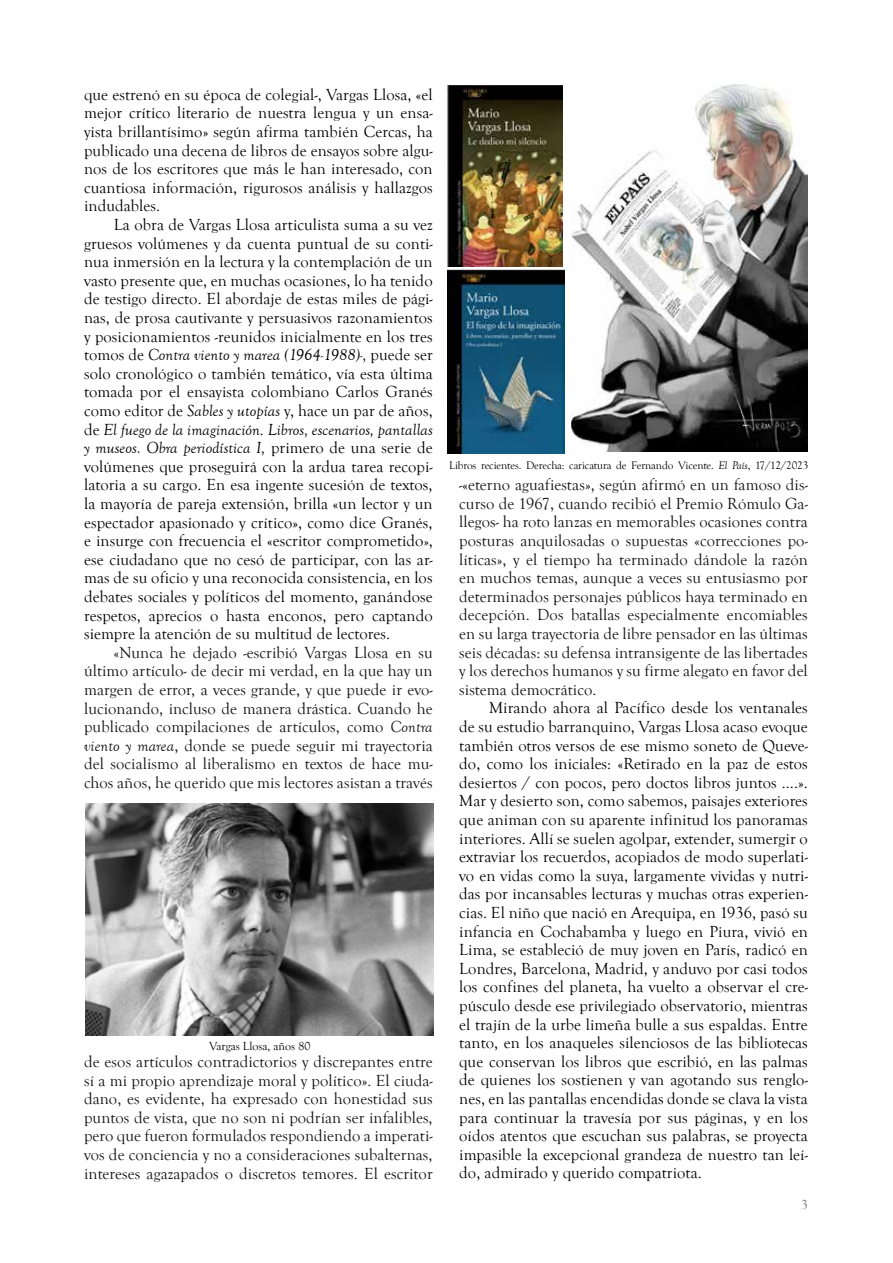
<style>
.page{position:relative;width:893px;height:1263px;background:#fff}
.page>*{position:absolute;margin:0;border:0;box-sizing:border-box;transform-origin:0 0}
.t1{font:16.5px/18.6px "Goudy Old Style T";letter-spacing:.005em;color:#000;text-align:justify}
.t2{font:16.5px/18.6px "Goudy Old Style T";letter-spacing:.005em;color:#121212;text-align:justify}
.t3{font:13.5px "Goudy Old Style T";color:#737277}
.t4{font:12px "Goudy Old Style T";color:#000}
.t5{font:11.25px "Goudy Old Style T";letter-spacing:-.01em;color:#000}
.s1{font-style:italic}
.s2{font-size:15px}
</style>
<div class="page">
<img style="left:446px;top:85px;width:116px;height:182px">
<img style="left:448px;top:269px;width:117px;height:184px">
<img style="left:85px;top:803px;width:349px;height:233px">
<img style="left:572px;top:85px;width:236px;height:367px">
<p class="t1" style="left:84px;top:85px;width:350px">que estrenó en su época de colegial-, Vargas Llosa, «el mejor crítico literario de nuestra lengua y un ensa&shy;yista brillantísimo» según afirma también Cercas, ha publicado una decena de libros de ensayos sobre algu&shy;nos de los escritores que más le han interesado, con cuantiosa información, rigurosos análisis y hallazgos indudables.</p>
<p class="t1" style="left:84px;top:216px;width:350px;text-indent:30px">La obra de Vargas Llosa articulista suma a su vez gruesos volúmenes y da cuenta puntual de su conti&shy;nua inmersión en la lectura y la contemplación de un vasto presente que, en muchas ocasiones, lo ha tenido de testigo directo. El abordaje de estas miles de pági&shy;nas, de prosa cautivante y persuasivos razonamientos y posicionamientos -reunidos inicialmente en los tres tomos de <span class="s1">Contra viento y marea (1964-1988)-,</span> puede ser solo cronológico o también temático, vía esta última tomada por el ensayista colombiano Carlos Granés como editor de <span class="s1">Sables y utopías</span> y, hace un par de años, de <span class="s1">El fuego de la imaginación</span>. <span class="s1">Libros, escenarios, pantallas y museos. Obra periodística I,</span> primero de una serie de volúmenes que proseguirá con la ardua tarea recopi&shy;latoria a su cargo. En esa ingente sucesión de textos, la mayoría de pareja extensión, brilla «un lector y un espectador apasionado y crítico», como dice Granés, e insurge con frecuencia el «escritor comprometido<span class="s2">»</span>, ese ciudadano que no cesó de participar, con las ar&shy;mas de su oficio y una reconocida consistencia, en los debates sociales y políticos del momento, ganándose respetos, aprecios o hasta enconos, pero captando siempre la atención de su multitud de lectores.</p>
<p class="t2" style="left:84px;top:643px;width:350px;text-indent:30px">«Nunca he dejado -escribió Vargas Llosa en su último artículo- de decir mi verdad, en la que hay un margen de error, a veces grande, y que puede ir evo&shy;lucionando, incluso de manera drástica. Cuando he publicado compilaciones de artículos, como <span class="s1">Contra viento y marea</span>, donde se puede seguir mi trayectoria del socialismo al liberalismo en textos de hace mu&shy;chos años, he querido que mis lectores asistan a través</p>
<p class="t4" style="left:209px;top:1039px;width:103px">Vargas Llosa, años 80</p>
<p class="t2" style="left:84px;top:1053px;width:350px">de esos artículos contradictorios y discrepantes entre sí a mi propio aprendizaje moral y político». El ciuda&shy;dano, es evidente, ha expresado con honestidad sus puntos de vista, que no son ni podrían ser infalibles, pero que fueron formulados respondiendo a imperati&shy;vos de conciencia y no a consideraciones subalternas, intereses agazapados o discretos temores. El escritor</p>
<p class="t5" style="left:449px;top:459px;width:361px">Libros recientes. Derecha: caricatura de Fernando Vicente. <span class="s1">El País</span>, 17/12/2023</p>
<p class="t2" style="left:459px;top:476px;width:350px">-«eterno aguafiestas», según afirmó en un famoso dis&shy;curso de 1967, cuando recibió el Premio Rómulo Ga&shy;llegos- ha roto lanzas en memorables ocasiones contra posturas anquilosadas o supuestas «correcciones po&shy;líticas», y el tiempo ha terminado dándole la razón en muchos temas, aunque a veces su entusiasmo por determinados personajes públicos haya terminado en decepción. Dos batallas especialmente encomiables en su larga trayectoria de libre pensador en las últimas seis décadas: su defensa intransigente de las libertades y los derechos humanos y su firme alegato en favor del sistema democrático.</p>
<p class="t1" style="left:459px;top:699px;width:350px;text-indent:30px">Mirando ahora al Pacífico desde los ventanales de su estudio barranquino, Vargas Llosa acaso evoque también otros versos de ese mismo soneto de Queve&shy;do, como los iniciales: «Retirado en la paz de estos desiertos / con pocos, pero doctos libros juntos ….».<br>Mar y desierto son, como sabemos, paisajes exteriores que animan con su aparente infinitud los panoramas interiores. Allí se suelen agolpar, extender, sumergir o extraviar los recuerdos, acopiados de modo superlati&shy;vo en vidas como la suya, largamente vividas y nutri&shy;das por incansables lecturas y muchas otras experien&shy;cias. El niño que nació en Arequipa, en 1936, pasó su infancia en Cochabamba y luego en Piura, vivió en Lima, se estableció de muy joven en París, radicó en Londres, Barcelona, Madrid, y anduvo por casi todos los confines del planeta, ha vuelto a observar el cre&shy;púsculo desde ese privilegiado observatorio, mientras el trajín de la urbe limeña bulle a sus espaldas. Entre tanto, en los anaqueles silenciosos de las bibliotecas que conservan los libros que escribió, en las palmas de quienes los sostienen y van agotando sus renglo&shy;nes, en las pantallas encendidas donde se clava la vista para continuar la travesía por sus páginas, y en los oídos atentos que escuchan sus palabras, se proyecta impasible la excepcional grandeza de nuestro tan leí&shy;do, admirado y querido compatriota.</p>
<p class="t3" style="left:801px;top:1197px;width:8px">3</p>
</div>
